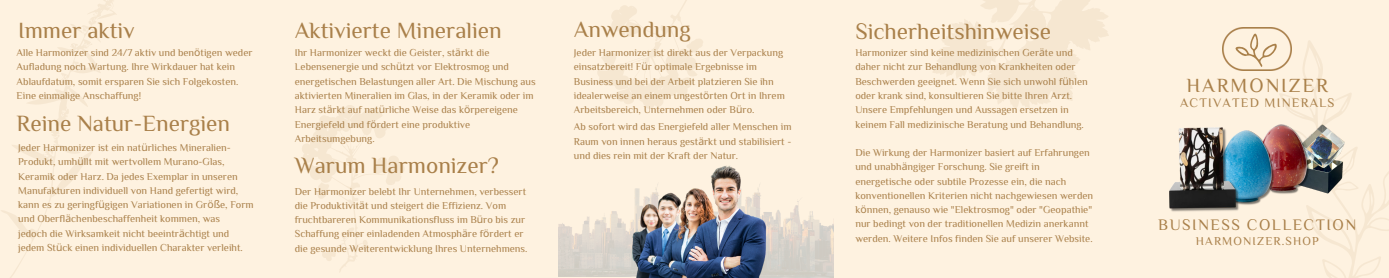
<style>
.page{position:relative;width:1389px;height:278px;background:#fff}
.page>*{position:absolute;margin:0;border:0;box-sizing:border-box;transform-origin:0 0}
.t1{font:23.2px "ZCOOL Xiao Wei";color:#a9804a}
.t2{font:20px "ZCOOL Xiao Wei";letter-spacing:.095em;color:#a9804a}
.t3{font:16px "ZCOOL Xiao Wei";letter-spacing:.09em;color:#a9804a}
.t4{font:13px "ZCOOL Xiao Wei";letter-spacing:.09em;color:#a9804a}
.t5{font:12px "ZCOOL Xiao Wei";letter-spacing:.095em;color:#a9804a}
.t6{font:10.4px/14.2px "ZCOOL Xiao Wei";color:#a9804a}
.s1{font-family:"Noto Sans"}
</style>
<div class="page">
<div style="left:0;top:0;width:1389px;height:277px;background:#fef2e0"></div>
<svg style="left:1px;top:0;width:115px;height:277px"></svg>
<svg style="left:70px;top:24px;width:13px;height:9px"></svg>
<svg style="left:29px;top:228px;width:7px;height:7px"></svg>
<svg style="left:43px;top:151px;width:4px;height:7px"></svg>
<svg style="left:302px;top:105px;width:102px;height:166px"></svg>
<svg style="left:597px;top:0;width:106px;height:109px"></svg>
<svg style="left:933px;top:0;width:176px;height:109px;fill:#f6e7d2"></svg>
<svg style="left:1279px;top:40px;width:110px;height:237px"></svg>
<img style="left:1223px;top:28px;width:69px;height:43px">
<svg style="left:1229px;top:29px;width:50px;height:38px"></svg>
<img style="left:1289px;top:121px;width:69px;height:76px">
<img style="left:1270px;top:124px;width:40px;height:71px">
<img style="left:1239px;top:130px;width:35px;height:75px">
<img style="left:1169px;top:128px;width:70px;height:84px">
<img style="left:559px;top:216px;width:39px;height:60px">
<img style="left:794px;top:201px;width:40px;height:76px">
<img style="left:598px;top:165px;width:196px;height:112px">
<p class="t1" style="left:18px;top:18px;width:118px">Immer aktiv</p>
<p class="t6" style="left:17px;top:45px;width:237px">Alle Harmonizer sind 24/7 aktiv und ben<span class="s1">ö</span>tigen weder Aufladung noch Wartung. Ihre Wirkdauer hat kein Ablaufdatum, somit ersparen Sie sich Folgekosten.<br>Eine einmalige Anschaffung!</p>
<p class="t1" style="left:17px;top:110px;width:215px">Reine Natur-Energien</p>
<p class="t6" style="left:18px;top:140px;width:237px">Jeder Harmonizer ist ein nat<span class="s1">ü</span>rliches Mineralien-Produkt, umh<span class="s1">ü</span>llt mit wertvollem Murano-Glas, Keramik oder Harz. Da jedes Exemplar in unseren Manufakturen individuell von Hand gefertigt wird, kann es zu geringf<span class="s1">ü</span>gigen Variationen in Gr<span class="s1">öß</span>e, Form und Oberfl<span class="s1">ä</span>chenbeschaffenheit kommen, was</p>
<p class="t6" style="left:18px;top:225px;width:226px">jedoch die Wirksamkeit nicht beeintr<span class="s1">ä</span>chtigt und jedem St<span class="s1">ü</span>ck einen individuellen Charakter verleiht.</p>
<p class="t1" style="left:295px;top:18px;width:208px">Aktivierte Mineralien</p>
<p class="t1" style="left:574px;top:17px;width:119px">Anwendung</p>
<p class="t6" style="left:295px;top:45px;width:242px">Ihr Harmonizer weckt die Geister, st<span class="s1">ä</span>rkt die<br>Lebensenergie und sch<span class="s1">ü</span>tzt vor Elektrosmog und energetischen Belastungen aller Art. Die Mischung aus</p>
<p class="t6" style="left:295px;top:88px;width:240px">aktivierten Mineralien im Glas, in der Keramik oder im<br>Harz st<span class="s1">ä</span>rkt auf nat<span class="s1">ü</span>rliche Weise das k<span class="s1">ö</span>rpereigene<br>Energiefeld und f<span class="s1">ö</span>rdert eine produktive</p>
<p class="t6" style="left:295px;top:130px;width:81px">Arbeitsumgebung.</p>
<p class="t1" style="left:295px;top:153px;width:206px">Warum Harmonizer?</p>
<p class="t6" style="left:295px;top:183px;width:234px">Der Harmonizer belebt Ihr Unternehmen, verbessert die Produktivit<span class="s1">ä</span>t und steigert die Effizienz. Vom fruchtbareren Kommunikationsfluss im B<span class="s1">ü</span>ro bis zur Schaffung einer einladenden Atmosph<span class="s1">ä</span>re f<span class="s1">ö</span>rdert er die gesunde Weiterentwicklung Ihres Unternehmens.</p>
<p class="t6" style="left:574px;top:45px;width:212px">Jeder Harmonizer ist direkt aus der Verpackung einsatzbereit! F<span class="s1">ü</span>r optimale Ergebnisse im Business und bei der Arbeit platzieren Sie ihn idealerweise an einem ungest<span class="s1">ö</span>rten Ort in Ihrem Arbeitsbereich, Unternehmen oder B<span class="s1">ü</span>ro.</p>
<p class="t6" style="left:574px;top:119px;width:219px;text-align:justify">Ab sofort wird das Energiefeld aller Menschen im Raum von innen heraus gest<span class="s1">ä</span>rkt und stabilisiert - und dies rein mit der Kraft der Natur.</p>
<p class="t1" style="left:855px;top:19px;width:197px">Sicherheitshinweise</p>
<p class="t6" style="left:855px;top:45px;width:234px">Harmonizer sind keine medizinischen Ger<span class="s1">ä</span>te und daher nicht zur Behandlung von Krankheiten oder Beschwerden geeignet. Wenn Sie sich unwohl f<span class="s1">ü</span>hlen oder krank sind, konsultieren Sie bitte Ihren Arzt.<br>Unsere Empfehlungen und Aussagen ersetzen in keinem Fall medizinische Beratung und Behandlung.</p>
<p class="t6" style="left:855px;top:145px;width:239px">Die Wirkung der Harmonizer basiert auf Erfahrungen und unabh<span class="s1">ä</span>ngiger Forschung. Sie greift in energetische oder subtile Prozesse ein, die nach konventionellen Kriterien nicht nachgewiesen werden k<span class="s1">ö</span>nnen, genauso wie "Elektrosmog" oder "Geopathie" nur bedingt von der traditionellen Medizin anerkannt werden. Weitere Infos finden Sie auf unserer Website.</p>
<p class="t2" style="left:1187px;top:75px;width:143px">HARMONIZER</p>
<p class="t4" style="left:1180px;top:96px;width:156px">ACTIVATED MINERALS</p>
<p class="t3" style="left:1158px;top:215px;width:200px">BUSINESS COLLECTION</p>
<p class="t5" style="left:1196px;top:234px;width:125px">HARMONIZER.SHOP</p>
</div>
